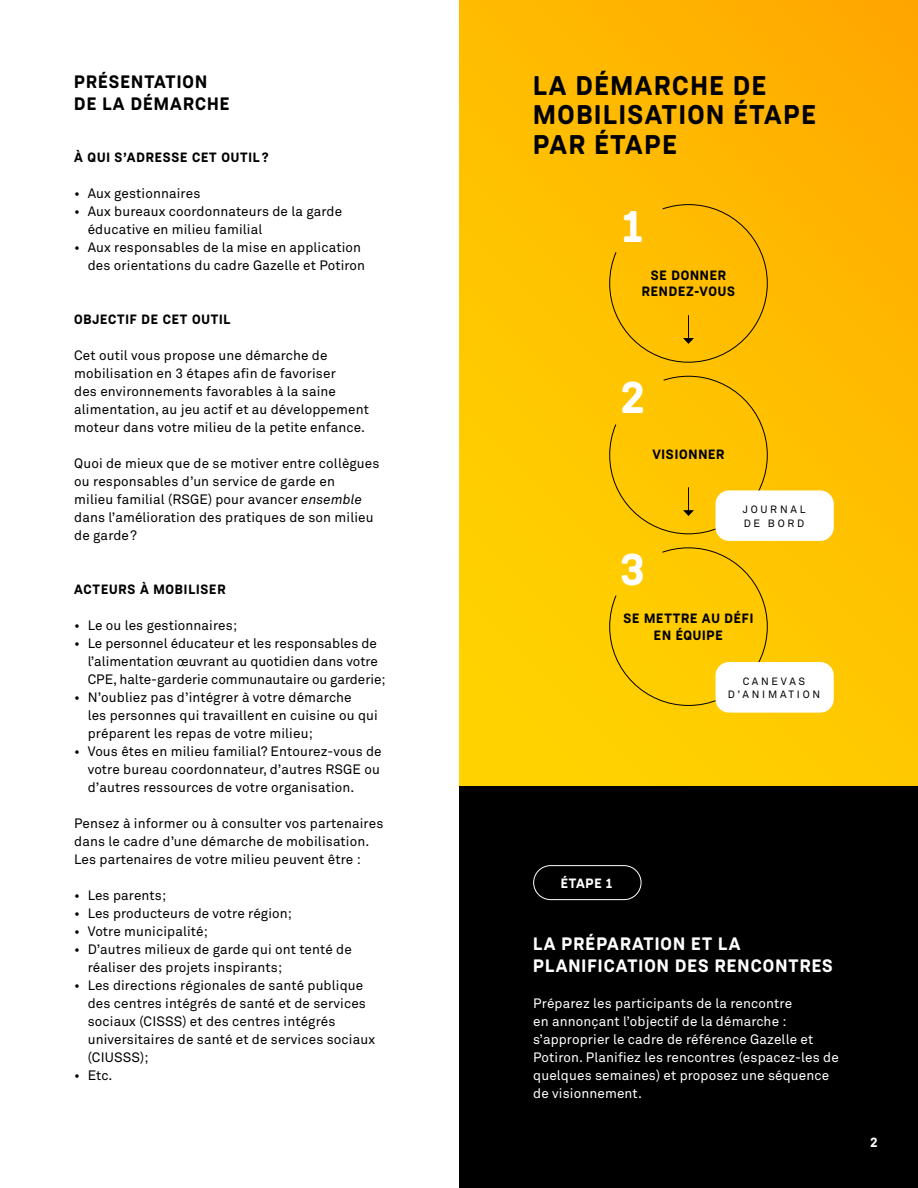
<style>
.page{position:relative;width:918px;height:1188px;background:#fff}
.page>*{position:absolute;margin:0;border:0;box-sizing:border-box;transform-origin:0 0}
.t1{font:700 45px "Weissenhof Grotesk";color:#fff}
.t2{font:700 27px/30px "Weissenhof Grotesk";letter-spacing:.06em;color:#000}
.t3{font:700 18px/22.5px "Weissenhof Grotesk";letter-spacing:.06em;color:#fff}
.t4{font:700 18px/22.5px "Weissenhof Grotesk";letter-spacing:.06em;color:#000}
.t5{font:13.5px/18px "Akkurat Std";letter-spacing:.01em;color:#000}
.t6{font:13.5px/18px "Akkurat Std";letter-spacing:.01em;color:#fff}
.t7{font:700 13.5px/16.5px "Weissenhof Grotesk";letter-spacing:.06em;color:#000;text-align:center}
.t8{font:700 13.5px "Weissenhof Grotesk";letter-spacing:.05em;color:#fff}
.t9{font:10.5px/13.5px "Akkurat Std";letter-spacing:.26em;color:#000}
.s1{font-style:italic}
</style>
<div class="page">
<div style="left:459px;top:0;width:459px;height:792px;background:linear-gradient(to bottom,#ffb200,#ffd100)"></div>
<div style="left:459px;top:786px;width:459px;height:402px;background:#000"></div>
<div style="left:533px;top:865px;width:108px;height:35px;border:1px solid #fff;border-radius:17px"></div>
<div style="left:609px;top:204px;width:159px;height:159px;background:#ffbd00"></div>
<div style="left:609px;top:375px;width:159px;height:160px;background:#ffc400"></div>
<div style="left:609px;top:547px;width:159px;height:159px;background:#ffcb00"></div>
<div style="left:716px;top:490px;width:118px;height:51px;background:#fff;border-radius:13px"></div>
<div style="left:716px;top:662px;width:118px;height:51px;background:#fff;border-radius:13px"></div>
<h3 class="t4" style="left:74px;top:71px;width:157px">PRÉSENTATION<br>DE LA DÉMARCHE</h3>
<p class="t7" style="left:74px;top:149px;width:196px">À QUI S’ADRESSE CET OUTIL?</p>
<p class="t5" style="left:74px;top:184px;width:128px">• Aux gestionnaires</p>
<p class="t5" style="left:88px;top:202px;width:256px;text-indent:-14px">• Aux bureaux coordonnateurs de la garde éducative en milieu familial</p>
<p class="t5" style="left:88px;top:238px;width:279px;text-indent:-14px">• Aux responsables de la mise en application des orientations du cadre Gazelle et Potiron</p>
<p class="t7" style="left:74px;top:311px;width:158px">OBJECTIF DE CET OUTIL</p>
<p class="t5" style="left:74px;top:346px;width:296px">Cet outil vous propose une démarche de mobilisation en 3 étapes afin de favoriser<br>des environnements favorables à la saine alimentation, au jeu actif et au développement moteur dans votre milieu de la petite enfance.</p>
<p class="t5" style="left:74px;top:454px;width:307px">Quoi de mieux que de se motiver entre collègues ou responsables d’un service de garde en<br>milieu familial (RSGE) pour avancer <span class="s1">ensemble </span>dans l’amélioration des pratiques de son milieu de garde?</p>
<p class="t7" style="left:74px;top:581px;width:153px">ACTEURS À MOBILISER</p>
<p class="t5" style="left:74px;top:616px;width:164px">• Le ou les gestionnaires;</p>
<p class="t5" style="left:88px;top:634px;width:299px;text-indent:-14px">• Le personnel éducateur et les responsables de l’alimentation œuvrant au quotidien dans votre<br>CPE, halte-garderie communautaire ou garderie;</p>
<p class="t5" style="left:88px;top:688px;width:292px;text-indent:-14px">• N’oubliez pas d’intégrer à votre démarche<br>les personnes qui travaillent en cuisine ou qui préparent les repas de votre milieu;</p>
<p class="t5" style="left:88px;top:742px;width:295px;text-indent:-14px">• Vous êtes en milieu familial? Entourez-vous de votre bureau coordonnateur, d’autres RSGE ou d’autres ressources de votre organisation.</p>
<p class="t5" style="left:74px;top:814px;width:311px">Pensez à informer ou à consulter vos partenaires dans le cadre d’une démarche de mobilisation.<br>Les partenaires de votre milieu peuvent être :</p>
<p class="t5" style="left:74px;top:886px;width:94px">• Les parents;</p>
<p class="t5" style="left:74px;top:904px;width:219px">• Les producteurs de votre région;</p>
<p class="t5" style="left:74px;top:922px;width:135px">• Votre municipalité;</p>
<p class="t5" style="left:88px;top:940px;width:266px;text-indent:-14px">• D’autres milieux de garde qui ont tenté de réaliser des projets inspirants;</p>
<p class="t5" style="left:88px;top:976px;width:289px;text-indent:-14px">• Les directions régionales de santé publique des centres intégrés de santé et de services sociaux (CISSS) et des centres intégrés universitaires de santé et de services sociaux (CIUSSS);</p>
<p class="t5" style="left:74px;top:1066px;width:40px">• Etc.</p>
<h2 class="t2" style="left:533px;top:71px;width:284px">LA DÉMARCHE DE<br>MOBILISATION ÉTAPE<br>PAR ÉTAPE</h2>
<h1 class="t1" style="left:623px;top:198px;width:21px">1</h1>
<p class="t7" style="left:642px;top:267px;width:95px">SE DONNER<br>RENDEZ-VOUS</p>
<h1 class="t1" style="left:621px;top:369px;width:24px">2</h1>
<p class="t7" style="left:652px;top:446px;width:74px">VISIONNER</p>
<h1 class="t1" style="left:621px;top:541px;width:26px">3</h1>
<p class="t9" style="left:743px;top:503px;width:64px">JOURNAL<br>DE BORD</p>
<p class="t7" style="left:624px;top:611px;width:131px">SE METTRE AU DÉFI<br>EN ÉQUIPE</p>
<p class="t9" style="left:728px;top:674px;width:94px;text-align:center">CANEVAS<br>D’ANIMATION</p>
<p class="t8" style="left:561px;top:874px;width:53px">ÉTAPE 1</p>
<h3 class="t3" style="left:533px;top:932px;width:301px">LA PRÉPARATION ET LA<br>PLANIFICATION DES RENCONTRES</h3>
<p class="t6" style="left:533px;top:994px;width:307px">Préparez les participants de la rencontre<br>en annonçant l’objectif de la démarche : s’approprier le cadre de référence Gazelle et Potiron. Planifiez les rencontres (espacez-les de quelques semaines) et proposez une séquence de visionnement.</p>
<p class="t8" style="left:871px;top:1134px;width:8px">2</p>
</div>
